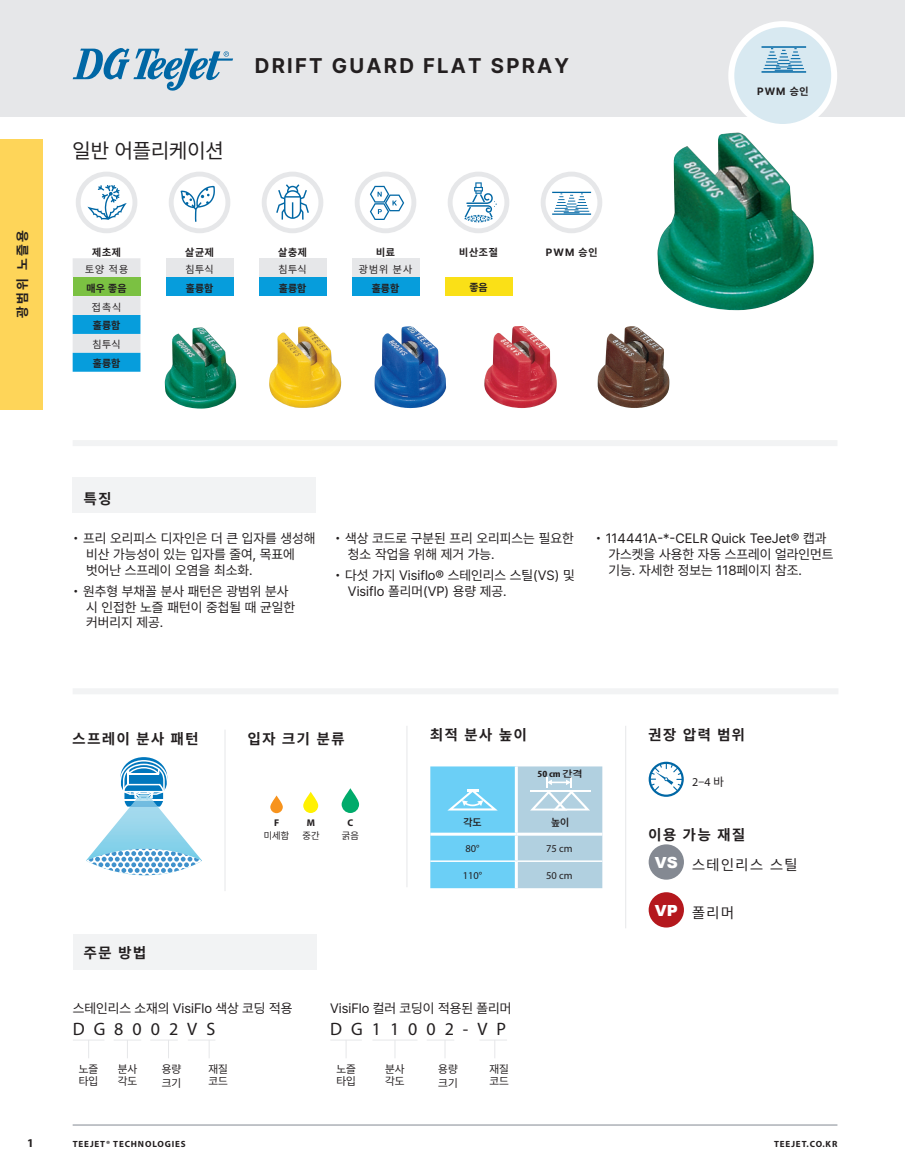
<style>
.page{position:relative;width:905px;height:1175px;background:#fff}
.page>*{position:absolute;margin:0;border:0;box-sizing:border-box;transform-origin:0 0}
.t1{font:700 21px "Pretendard";letter-spacing:.105em;color:#231f20}
.Typical_Applications_Header{font:21px "Pretendard";color:#231f20}
.How_To_Order_Tip_Example{font:18px "Myriad Pro";letter-spacing:.5em;color:#231f20}
.t2{font:900 15.3px "Arial";color:#fff}
.Features_Header{font:700 15px "Pretendard";letter-spacing:.115em;color:#231f20}
.Materials_Available{font:15px "Pretendard";letter-spacing:.1em;color:#231f20}
.Bullet_Copy{font:13.5px/15.8px "Pretendard";color:#231f20}
.Body_Copy{font:13.5px "Pretendard";color:#231f20}
.t3{font:700 13.5px "Pretendard";letter-spacing:.18em;color:#231f20}
.Rec_Pressure_Range{font:12px "Myriad Pro";color:#231f20}
.t4{font:700 12px "Myriad Pro";color:#231f20}
.How_to_Order_Callouts{font:11.25px/12px "Pretendard";color:#231f20}
.Typical_App_Level_1{font:700 10.5px "Pretendard";letter-spacing:.075em;color:#231f20}
.Typical_App_Level_3{font:700 10.5px "Pretendard";letter-spacing:.02em;color:#231f20}
.Typical_App_Level_2{font:10.5px "Pretendard";letter-spacing:.1em;color:#231f20}
.Chart_Body_Copy{font:10.5px "Myriad Pro";color:#231f20}
.Chart_Header{font:600 10.5px "Pretendard";color:#231f20}
.Droplet_Size_Copy{font:9.75px "Pretendard";letter-spacing:.02em;color:#231f20}
.Droplet_Size_Copy-2{font:700 9.75px "Myriad Pro";color:#231f20}
.Chart_Header-2{font:700 condensed 9.45px "Myriad Pro";color:#231f20;scale:1.22 1}
.t5{font:700 9px "Myriad Pro";letter-spacing:.095em;color:#231f20}
.s1{font-family:"Pretendard";font-weight:600;font-stretch:normal}
.s2{font-family:"Pretendard"}
</style>
<div class="page">
<hr style="left:73px;top:1124px;width:764px;height:1px;background:#848992">
<div style="left:0;top:139px;width:43px;height:270px;background:#fed559"></div>
<div style="left:0;top:0;width:904px;height:116px;background:#e6e7e9"></div>
<hr style="left:904px;top:0;width:1px;height:116px;background:#e6e7e9">
<svg style="left:73px;top:48px;width:160px;height:43px"></svg>
<svg style="left:86px;top:757px;width:116px;height:118px"></svg>
<div style="left:73px;top:440px;width:764px;height:6px;background:#f2f3f4"></div>
<hr style="left:406px;top:725px;width:1px;height:162px;background:#e6e7e9">
<hr style="left:625px;top:725px;width:1px;height:203px;background:#e6e7e9">
<hr style="left:225px;top:729px;width:1px;height:162px;background:#e6e7e9">
<div style="left:73px;top:688px;width:765px;height:6px;background:#f2f3f4"></div>
<img style="left:269px;top:328px;width:72px;height:80px">
<img style="left:374px;top:326px;width:72px;height:83px">
<img style="left:484px;top:326px;width:72px;height:82px">
<img style="left:597px;top:326px;width:72px;height:82px">
<svg style="left:648px;top:761px;width:35px;height:36px"></svg>
<img style="left:657px;top:132px;width:157px;height:178px">
<img style="left:165px;top:327px;width:66px;height:81px">
<svg style="left:448px;top:172px;width:61px;height:61px"></svg>
<svg style="left:541px;top:172px;width:61px;height:61px"></svg>
<svg style="left:355px;top:172px;width:61px;height:61px"></svg>
<svg style="left:262px;top:172px;width:61px;height:61px"></svg>
<svg style="left:169px;top:172px;width:61px;height:61px"></svg>
<svg style="left:76px;top:172px;width:61px;height:61px"></svg>
<div style="left:731px;top:24px;width:103px;height:103px;background:#d8e9f1;border-radius:50%"></div>
<div style="left:728px;top:21px;width:109px;height:109px;border:6px solid #fff;border-radius:50%"></div>
<hr style="left:761px;top:46px;width:45px;height:2px;background:#0067a5">
<svg style="left:763px;top:48px;width:41px;height:23px"></svg>
<hr style="left:761px;top:71px;width:45px;height:2px;background:#0067a5">
<div style="left:648px;top:844px;width:36px;height:35px;background:#848992;border-radius:50%"></div>
<div style="left:648px;top:892px;width:36px;height:35px;background:#b4181d;border-radius:50%"></div>
<svg style="left:341px;top:788px;width:18px;height:25px"></svg>
<svg style="left:303px;top:792px;width:15px;height:21px"></svg>
<svg style="left:270px;top:795px;width:13px;height:18px"></svg>
<hr style="left:73px;top:1039px;width:31px;height:1px;background:#e6e7e9">
<svg style="left:88px;top:1040px;width:1px;height:18px"></svg>
<svg style="left:114px;top:1039px;width:27px;height:19px"></svg>
<svg style="left:150px;top:1039px;width:28px;height:19px"></svg>
<svg style="left:188px;top:1039px;width:27px;height:19px"></svg>
<hr style="left:330px;top:1039px;width:32px;height:1px;background:#e6e7e9">
<svg style="left:346px;top:1040px;width:1px;height:18px"></svg>
<hr style="left:372px;top:1039px;width:45px;height:1px;background:#e6e7e9">
<svg style="left:394px;top:1040px;width:1px;height:18px"></svg>
<svg style="left:427px;top:1039px;width:27px;height:19px"></svg>
<svg style="left:480px;top:1039px;width:27px;height:19px"></svg>
<div style="left:73px;top:934px;width:243px;height:35px;background:#f2f3f4"></div>
<div style="left:73px;top:477px;width:243px;height:36px;background:#f2f3f4"></div>
<div style="left:444px;top:277px;width:68px;height:19px;background:#fae017"></div>
<div style="left:351px;top:258px;width:68px;height:19px;background:#e6e7e9"></div>
<div style="left:351px;top:277px;width:68px;height:19px;background:#069ddc"></div>
<div style="left:258px;top:258px;width:68px;height:19px;background:#e6e7e9"></div>
<div style="left:258px;top:277px;width:68px;height:19px;background:#069ddc"></div>
<div style="left:166px;top:258px;width:67px;height:19px;background:#e6e7e9"></div>
<div style="left:166px;top:277px;width:67px;height:19px;background:#069ddc"></div>
<svg style="left:73px;top:258px;width:67px;height:114px;background:#8ac8c9"></svg>
<svg style="left:430px;top:766px;width:172px;height:122px;background:#98d4ed"></svg>
<p class="t3" style="left:13px;top:318px;width:89px;rotate:-90deg">광범위 노즐용</p>
<p class="Typical_Applications_Header" style="left:73px;top:136px;width:152px">일반 어플리케이션</p>
<p class="t1" style="left:255px;top:51px;width:316px">DRIFT GUARD FLAT SPRAY</p>
<p class="Typical_App_Level_1" style="left:92px;top:244px;width:30px">제초제</p>
<p class="Typical_App_Level_2" style="left:85px;top:261px;width:45px">토양 적용</p>
<p class="Typical_App_Level_3" style="left:87px;top:280px;width:41px">매우 좋음</p>
<p class="Typical_App_Level_2" style="left:92px;top:299px;width:31px">접촉식</p>
<p class="Typical_App_Level_3" style="left:93px;top:318px;width:29px">훌륭함</p>
<p class="Typical_App_Level_2" style="left:92px;top:337px;width:30px">침투식</p>
<p class="Typical_App_Level_3" style="left:93px;top:356px;width:29px">훌륭함</p>
<p class="Typical_App_Level_1" style="left:185px;top:244px;width:30px">살균제</p>
<p class="Typical_App_Level_2" style="left:185px;top:261px;width:30px">침투식</p>
<p class="Typical_App_Level_3" style="left:186px;top:280px;width:29px">훌륭함</p>
<p class="Typical_App_Level_1" style="left:278px;top:244px;width:30px">살충제</p>
<p class="Typical_App_Level_2" style="left:278px;top:261px;width:30px">침투식</p>
<p class="Typical_App_Level_3" style="left:279px;top:280px;width:29px">훌륭함</p>
<p class="Typical_App_Level_1" style="left:376px;top:244px;width:20px">비료</p>
<p class="Typical_App_Level_1" style="left:545px;top:245px;width:53px">PWM 승인</p>
<p class="Typical_App_Level_2" style="left:359px;top:261px;width:55px">광범위 분사</p>
<p class="Typical_App_Level_3" style="left:371px;top:280px;width:29px">훌륭함</p>
<p class="Typical_App_Level_1" style="left:459px;top:245px;width:40px">비산조절</p>
<p class="Typical_App_Level_3" style="left:469px;top:280px;width:20px">좋음</p>
<p class="Typical_App_Level_1" style="left:757px;top:84px;width:53px">PWM 승인</p>
<p class="Features_Header" style="left:84px;top:487px;width:29px">특징</p>
<p class="Bullet_Copy" style="left:86px;top:530px;width:231px;text-indent:-14px">• 프리 오리피스 디자인은 더 큰 입자를 생성해 비산 가능성이 있는 입자를 줄여, 목표에 벗어난 스프레이 오염을 최소화.</p>
<p class="Bullet_Copy" style="left:86px;top:583px;width:210px;text-indent:-14px">• 원추형 부채꼴 분사 패턴은 광범위 분사 시 인접한 노즐 패턴이 중첩될 때 균일한 커버리지 제공.</p>
<p class="Bullet_Copy" style="left:348px;top:530px;width:227px;text-indent:-14px">• 색상 코드로 구분된 프리 오리피스는 필요한 청소 작업을 위해 제거 가능.</p>
<p class="Bullet_Copy" style="left:348px;top:567px;width:228px;text-indent:-14px">• 다섯 가지 Visiflo® 스테인리스 스틸(VS) 및<br>Visiflo 폴리머(VP) 용량 제공.</p>
<p class="Bullet_Copy" style="left:608px;top:530px;width:226px;text-indent:-14px">• 114441A-*-CELR Quick TeeJet® 캡과 가스켓을 사용한 자동 스프레이 얼라인먼트 기능. 자세한 정보는 118페이지 참조.</p>
<p class="Features_Header" style="left:73px;top:727px;width:127px">스프레이 분사 패턴</p>
<p class="Features_Header" style="left:84px;top:941px;width:64px">주문 방법</p>
<p class="Features_Header" style="left:248px;top:727px;width:98px">입자 크기 분류</p>
<p class="Droplet_Size_Copy-2" style="left:274px;top:816px;width:7px">F</p>
<p class="Droplet_Size_Copy" style="left:264px;top:828px;width:27px">미세함</p>
<p class="Droplet_Size_Copy-2" style="left:307px;top:816px;width:10px">M</p>
<p class="Droplet_Size_Copy" style="left:302px;top:828px;width:19px">중간</p>
<p class="Droplet_Size_Copy-2" style="left:347px;top:816px;width:7px">C</p>
<p class="Droplet_Size_Copy" style="left:342px;top:828px;width:19px">굵음</p>
<p class="Features_Header" style="left:430px;top:723px;width:98px">최적 분사 높이</p>
<p class="Features_Header" style="left:648px;top:723px;width:98px">권장 압력 범위</p>
<p class="Chart_Header-2" style="left:537px;top:768px;width:38px">50 cm <span class="s1">간격</span></p>
<p class="Chart_Header" style="left:463px;top:814px;width:20px">각도</p>
<p class="Chart_Header" style="left:551px;top:814px;width:20px">높이</p>
<p class="Chart_Body_Copy" style="left:465px;top:842px;width:16px">80°</p>
<p class="Chart_Body_Copy" style="left:463px;top:869px;width:21px">110°</p>
<p class="Chart_Body_Copy" style="left:546px;top:842px;width:28px">75 cm</p>
<p class="Chart_Body_Copy" style="left:546px;top:869px;width:28px">50 cm</p>
<p class="Rec_Pressure_Range" style="left:692px;top:774px;width:33px">2–4 <span class="s2">바</span></p>
<p class="Features_Header" style="left:648px;top:824px;width:98px">이용 가능 재질</p>
<p class="Materials_Available" style="left:692px;top:854px;width:107px">스테인리스 스틸</p>
<p class="Materials_Available" style="left:692px;top:901px;width:43px">폴리머</p>
<p class="t2" style="left:654px;top:851px;width:24px">VS</p>
<p class="t2" style="left:654px;top:899px;width:24px">VP</p>
<p class="Body_Copy" style="left:73px;top:998px;width:221px">스테인리스 소재의 VisiFlo 색상 코딩 적용</p>
<p class="How_To_Order_Tip_Example" style="left:73px;top:1018px;width:144px">DG8002VS</p>
<p class="How_to_Order_Callouts" style="left:79px;top:1062px;width:21px">노즐 타입</p>
<p class="How_to_Order_Callouts" style="left:118px;top:1062px;width:21px">분사 각도</p>
<p class="How_to_Order_Callouts" style="left:162px;top:1062px;width:21px">용량</p>
<p class="How_to_Order_Callouts" style="left:208px;top:1062px;width:21px">재질 코드</p>
<p class="How_to_Order_Callouts" style="left:162px;top:1076px;width:21px">크기</p>
<p class="Body_Copy" style="left:330px;top:998px;width:183px">VisiFlo 컬러 코딩이 적용된 폴리머</p>
<p class="How_To_Order_Tip_Example" style="left:330px;top:1018px;width:177px">DG11002-VP</p>
<p class="How_to_Order_Callouts" style="left:336px;top:1062px;width:21px">노즐 타입</p>
<p class="How_to_Order_Callouts" style="left:385px;top:1062px;width:21px">분사 각도</p>
<p class="How_to_Order_Callouts" style="left:438px;top:1062px;width:21px">용량</p>
<p class="How_to_Order_Callouts" style="left:489px;top:1062px;width:21px">재질 코드</p>
<p class="How_to_Order_Callouts" style="left:438px;top:1076px;width:21px">크기</p>
<p class="t4" style="left:27px;top:1135px;width:8px">1</p>
<p class="t5" style="left:73px;top:1138px;width:114px">TEEJET® TECHNOLOGIES</p>
<p class="t5" style="left:774px;top:1137px;width:65px">TEEJET.CO.KR</p>
</div>
